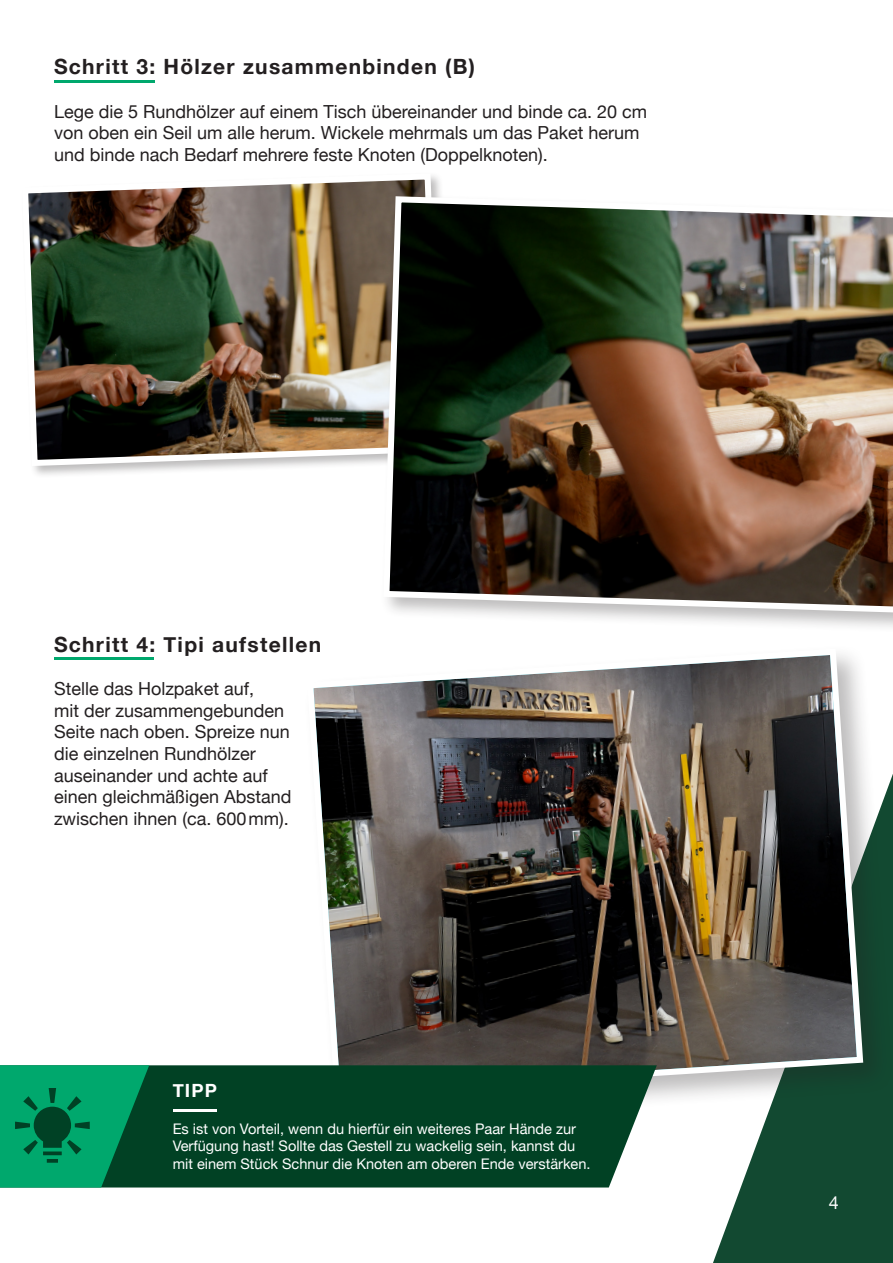
<style>
.page{position:relative;width:893px;height:1263px;background:#fff}
.page>*{position:absolute;margin:0;border:0;box-sizing:border-box;transform-origin:0 0}
.t1{font:700 21px "Helvetica Neue";letter-spacing:.06em;color:#231f20}
.t2{font:700 18.15px "Helvetica Neue";color:#fff}
.t3{font:18px "Helvetica Neue";color:#231f20}
.t4{font:18px "Helvetica Neue";color:#fff}
.t5{font:14.55px "Helvetica Neue";color:#fff}
</style>
<div class="page">
<svg style="left:713px;top:1127px;width:180px;height:136px;fill:#124931"></svg>
<div style="left:20px;top:172px;width:433px;height:307px;background:#231f20;opacity:.3"></div>
<img style="left:20px;top:172px;width:423px;height:297px">
<div style="left:380px;top:193px;width:513px;height:443px;background:#231f20;opacity:.3"></div>
<img style="left:380px;top:193px;width:513px;height:425px">
<div style="left:303px;top:644px;width:590px;height:483px;background:#231f20;opacity:.3"></div>
<img style="left:304px;top:645px;width:562px;height:455px">
<hr style="left:54px;top:80px;width:100px;height:2px;background:#00a86d">
<hr style="left:54px;top:657px;width:100px;height:3px;background:#00a86d">
<div style="left:149px;top:1065px;width:508px;height:122px;background:#014124"></div>
<svg style="left:0;top:1065px;width:149px;height:122px;background:#008c59"></svg>
<hr style="left:173px;top:1109px;width:43px;height:2px;background:#fff">
<p class="t1" style="left:54px;top:51px;width:422px">Schritt 3: Hölzer zusammenbinden (B)</p>
<p class="t3" style="left:54px;top:98px;width:595px">Lege die 5 Rundhölzer auf einem Tisch übereinander und binde ca. 20 cm</p>
<p class="t3" style="left:54px;top:120px;width:587px">von oben ein Seil um alle herum. Wickele mehrmals um das Paket herum</p>
<p class="t3" style="left:54px;top:141px;width:495px">und binde nach Bedarf mehrere feste Knoten (Doppelknoten).</p>
<p class="t1" style="left:54px;top:628px;width:269px">Schritt 4: Tipi aufstellen</p>
<p class="t3" style="left:54px;top:676px;width:201px">Stelle das Holzpaket auf,</p>
<p class="t3" style="left:54px;top:697px;width:232px">mit der zusammengebunden</p>
<p class="t3" style="left:54px;top:719px;width:237px">Seite nach oben. Spreize nun</p>
<p class="t3" style="left:54px;top:741px;width:203px">die einzelnen Rundhölzer</p>
<p class="t3" style="left:54px;top:762px;width:215px">auseinander und achte auf</p>
<p class="t3" style="left:54px;top:784px;width:239px">einen gleichmäßigen Abstand</p>
<p class="t3" style="left:54px;top:805px;width:236px">zwischen ihnen (ca. 600mm).</p>
<p class="t2" style="left:173px;top:1076px;width:46px">TIPP</p>
<p class="t5" style="left:173px;top:1118px;width:405px">Es ist von Vorteil, wenn du hierfür ein weiteres Paar Hände zur</p>
<p class="t5" style="left:173px;top:1136px;width:404px">Verfügung hast! Sollte das Gestell zu wackelig sein, kannst du</p>
<p class="t5" style="left:173px;top:1153px;width:419px">mit einem Stück Schnur die Knoten am oberen Ende verstärken.</p>
<p class="t4" style="left:829px;top:1189px;width:12px">4</p>
</div>
